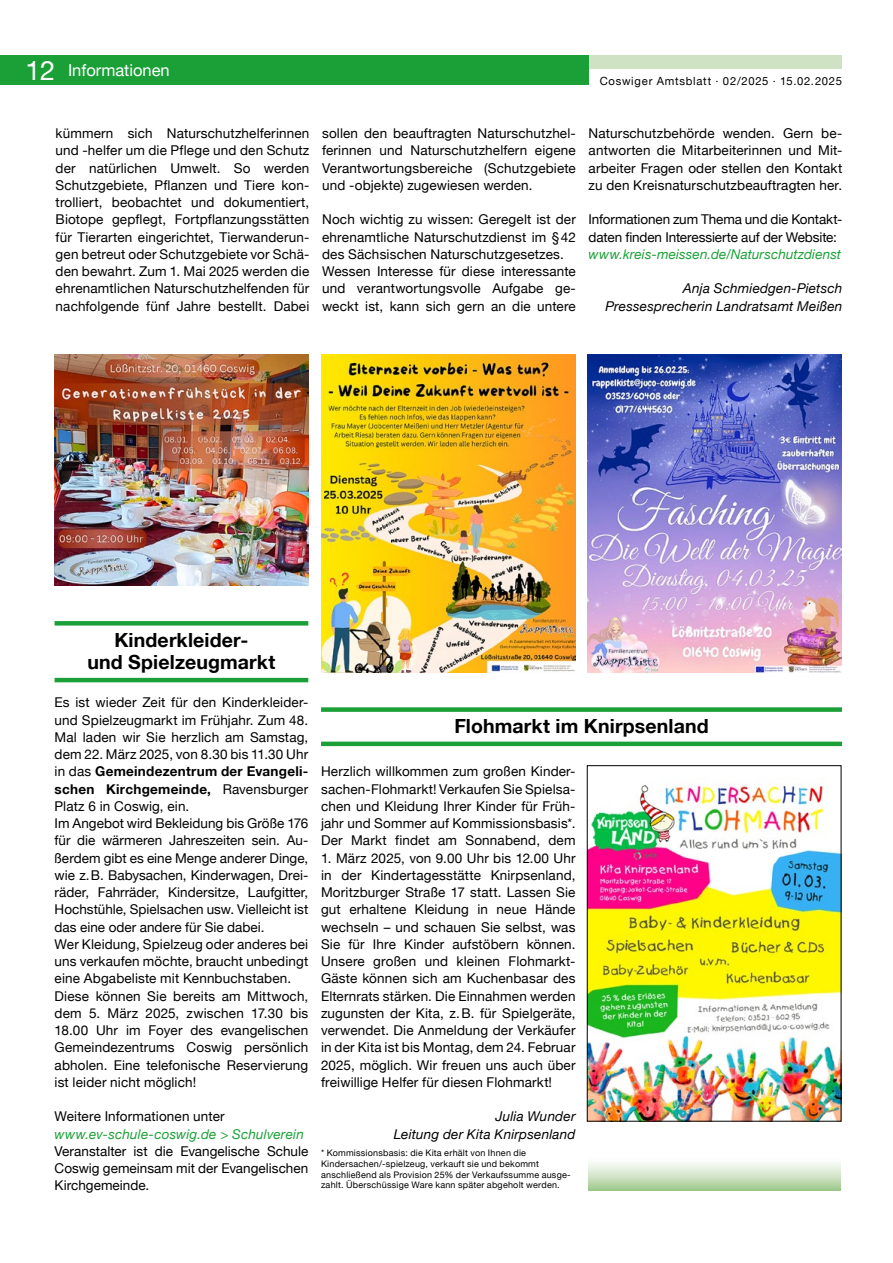
<style>
.page{position:relative;width:893px;height:1263px;background:#fff}
.page>*{position:absolute;margin:0;border:0;box-sizing:border-box;transform-origin:0 0}
.t1{font:700 19.5px/22.5px "Helvetica Neue LT Pro";letter-spacing:.01em;color:#000;text-align:center}
.t2{font:16.5px "Helvetica Neue LT Pro";color:#fff}
.t3{font:13.5px/17.2px "Helvetica Neue LT Pro";letter-spacing:.01em;color:#000;text-align:justify}
.t4{font:italic 13.5px/17.2px "Helvetica Neue LT Pro";letter-spacing:.015em;color:#000;text-align:right}
.t5{font:italic 13.5px "Helvetica Neue LT Pro";letter-spacing:.015em;color:#1ba037}
.t6{font:13.5px/17.2px "Helvetica Neue LT Pro";letter-spacing:-.01em;color:#000}
.t7{font:11.25px "Helvetica Neue LT Pro";letter-spacing:.07em;color:#000}
.t8{font:9px/10.8px "Helvetica Neue LT Pro";letter-spacing:.025em;color:#000}
.s1{font-size:27px}
.s2{font-weight:700}
</style>
<div class="page">
<img style="left:321px;top:355px;width:254px;height:317px">
<img style="left:587px;top:355px;width:254px;height:318px">
<img style="left:55px;top:355px;width:253px;height:230px">
<div style="left:588px;top:1156px;width:253px;height:34px;background:linear-gradient(to bottom,#fff,#a9cd97)"></div>
<img style="left:589px;top:783px;width:250px;height:336px">
<div style="left:587px;top:765px;width:254px;height:356px;border:1px solid #000"></div>
<div style="left:321px;top:707px;width:521px;height:5px;background:#1ba037"></div>
<hr style="left:321px;top:742px;width:521px;height:4px;background:#1ba037">
<div style="left:55px;top:621px;width:253px;height:5px;background:#1ba037"></div>
<hr style="left:55px;top:678px;width:253px;height:4px;background:#1ba037">
<div style="left:587px;top:55px;width:255px;height:14px;background:#cfe2c3"></div>
<div style="left:0;top:55px;width:588px;height:30px;background:#1ba037"></div>
<p class="t2" style="left:26px;top:60px;width:261px"><span class="s1">12</span> Amtliche Bekanntmachungen</p>
<p class="t2" style="left:68px;top:60px;width:103px">Informationen</p>
<p class="t7" style="left:600px;top:74px;width:244px">Coswiger Amtsblatt · 02/2025 · 15.02.2025</p>
<p class="t3" style="left:56px;top:124px;width:255px">kümmern sich Naturschutzhelferinnen und -helfer um die Pflege und den Schutz der natürlichen Umwelt. So werden Schutzgebiete, Pflanzen und Tiere kon&shy;trolliert, beobachtet und dokumentiert, Biotope gepflegt, Fortpflanzungsstätten für Tierarten eingerichtet, Tierwanderun&shy;gen betreut oder Schutzgebiete vor Schä&shy;den bewahrt. Zum 1. Mai 2025 werden die ehrenamtlichen Naturschutzhelfenden für nachfolgende fünf Jahre bestellt. Dabei</p>
<p class="t3" style="left:322px;top:124px;width:255px">sollen den beauftragten Naturschutzhel&shy;ferinnen und Naturschutzhelfern eigene Verantwortungsbereiche (Schutzgebiete und -objekte) zugewiesen werden.</p>
<p class="t3" style="left:322px;top:211px;width:255px;text-align:left">Noch wichtig zu wissen: Geregelt ist der ehrenamtliche Naturschutzdienst im §42 des Sächsischen Naturschutzgesetzes.<br>Wessen Interesse für diese interessante und verantwortungsvolle Aufgabe ge&shy;weckt ist, kann sich gern an die untere</p>
<p class="t3" style="left:589px;top:124px;width:255px">Naturschutzbehörde wenden. Gern be&shy;antworten die Mitarbeiterinnen und Mit&shy;arbeiter Fragen oder stellen den Kontakt zu den Kreisnaturschutzbeauftragten her.</p>
<p class="t6" style="left:589px;top:211px;width:255px">Informationen zum Thema und die Kontakt&shy;daten finden Interessierte auf der Website:</p>
<p class="t5" style="left:589px;top:246px;width:254px">www.kreis-meissen.de/Naturschutzdienst</p>
<p class="t4" style="left:605px;top:280px;width:238px">Anja Schmiedgen-Pietsch<br>Pressesprecherin Landratsamt Meißen</p>
<h1 class="t1" style="left:87px;top:628px;width:189px">Kinderkleider-<br>und Spielzeugmarkt</h1>
<p class="t3" style="left:55px;top:694px;width:255px;text-align:left">Es ist wieder Zeit für den Kinderkleider&shy;und Spielzeugmarkt im Frühjahr. Zum 48.<br>Mal laden wir Sie herzlich am Samstag, dem 22. März 2025, von 8.30 bis 11.30 Uhr in das <span class="s2">Gemeindezentrum der Evangeli&shy;schen Kirchgemeinde,</span> Ravensburger Platz 6 in Coswig, ein.<br>Im Angebot wird Bekleidung bis Größe 176 für die wärmeren Jahreszeiten sein. Au&shy;ßerdem gibt es eine Menge anderer Dinge, wie z.B. Babysachen, Kinderwagen, Drei&shy;räder, Fahrräder, Kindersitze, Laufgitter, Hochstühle, Spielsachen usw. Vielleicht ist das eine oder andere für Sie dabei.<br>Wer Kleidung, Spielzeug oder anderes bei uns verkaufen möchte, braucht unbedingt eine Abgabeliste mit Kennbuchstaben.<br>Diese können Sie bereits am Mittwoch, dem 5. März 2025, zwischen 17.30 bis 18.00 Uhr im Foyer des evangelischen Gemeindezentrums Coswig persönlich abholen. Eine telefonische Reservierung ist leider nicht möglich!</p>
<p class="t3" style="left:55px;top:1108px;width:172px">Weitere Informationen unter</p>
<p class="t5" style="left:55px;top:1125px;width:251px">www.ev-schule-coswig.de &gt; Schulverein</p>
<p class="t3" style="left:55px;top:1142px;width:255px">Veranstalter ist die Evangelische Schule Coswig gemeinsam mit der Evangelischen Kirchgemeinde.</p>
<h1 class="t1" style="left:454px;top:714px;width:256px">Flohmarkt im Knirpsenland</h1>
<p class="t3" style="left:321px;top:763px;width:256px">Herzlich willkommen zum großen Kinder&shy;sachen-Flohmarkt! Verkaufen Sie Spielsa&shy;chen und Kleidung Ihrer Kinder für Früh&shy;jahr und Sommer auf Kommissionsbasis*.<br>Der Markt findet am Sonnabend, dem</p>
<p class="t3" style="left:321px;top:849px;width:256px">1. März 2025, von 9.00 Uhr bis 12.00 Uhr in der Kindertagesstätte Knirpsenland, Moritzburger Straße 17 statt. Lassen Sie gut erhaltene Kleidung in neue Hände wechseln – und schauen Sie selbst, was Sie für Ihre Kinder aufstöbern können.<br>Unsere großen und kleinen Flohmarkt-Gäste können sich am Kuchenbasar des Elternrats stärken. Die Einnahmen werden zugunsten der Kita, z.B. für Spielgeräte, verwendet. Die Anmeldung der Verkäufer in der Kita ist bis Montag, dem 24. Februar 2025, möglich. Wir freuen uns auch über freiwillige Helfer für diesen Flohmarkt!</p>
<p class="t4" style="left:394px;top:1108px;width:183px">Julia Wunder<br>Leitung der Kita Knirpsenland</p>
<p class="t8" style="left:321px;top:1147px;width:251px">* Kommissionsbasis: die Kita erhält von Ihnen die Kindersachen/-spielzeug, verkauft sie und bekommt anschließend als Provision 25% der Verkaufssumme ausge&shy;zahlt. Überschüssige Ware kann später abgeholt werden.</p>
</div>
